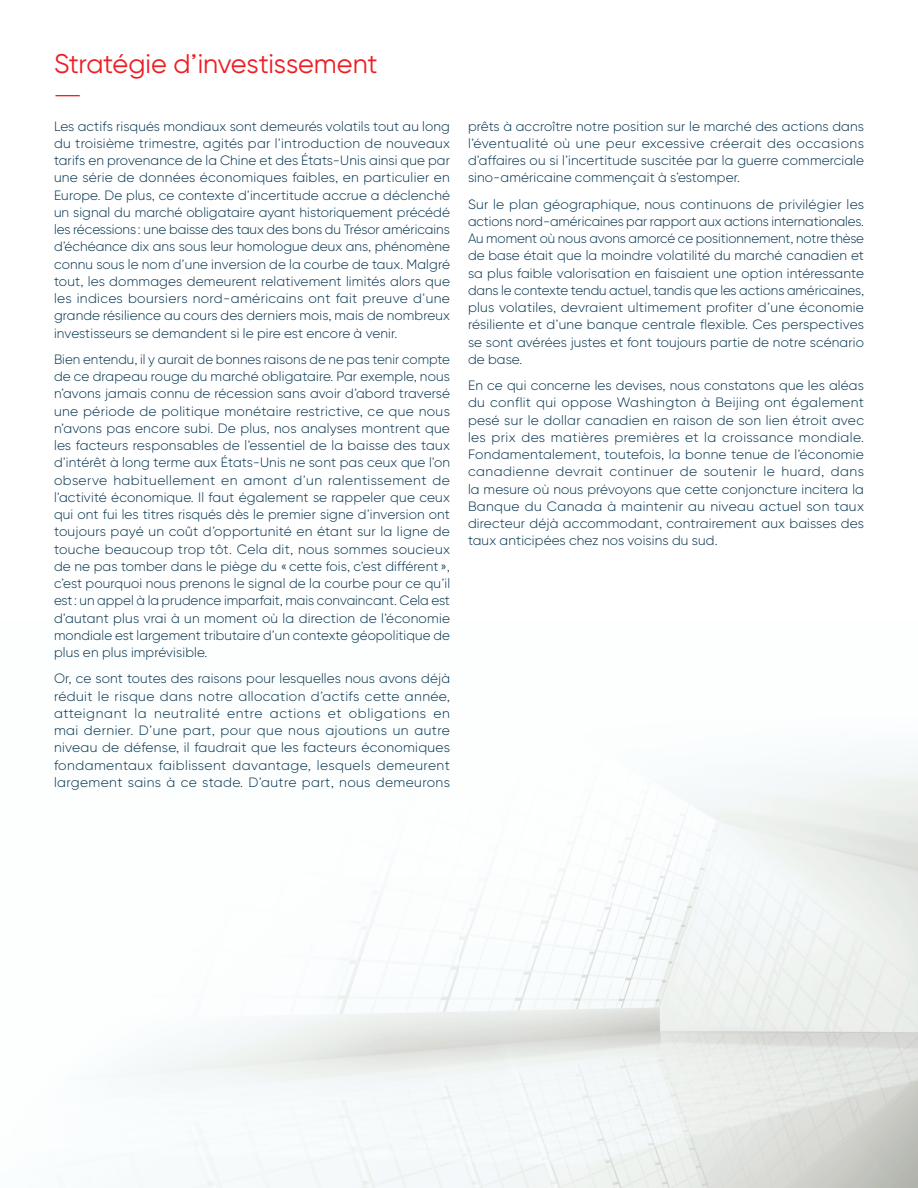
<style>
.page{position:relative;width:918px;height:1188px;background:#fff}
.page>*{position:absolute;margin:0;border:0;box-sizing:border-box;transform-origin:0 0}
.t1{font:27px "Gilroy BN";letter-spacing:-.005em;color:#ee1d23}
.t2{font:300 27px "Gilroy BN";color:#ee1d23;scale:1.5 1}
.t3{font:300 13.5px/17.2px "Gilroy BN";letter-spacing:.01em;color:#00314d;text-align:justify}
</style>
<div class="page">
<img style="left:106px;top:755px;width:812px;height:433px">
<h1 class="t1" style="left:54px;top:54px;width:325px">Stratégie d’investissement</h1>
<h1 class="t2" style="left:52px;top:86px;width:22px">—</h1>
<p class="t3" style="left:54px;top:119px;width:398px">Les actifs risqués mondiaux sont demeurés volatils tout au long du troisième trimestre, agités par l’introduction de nouveaux tarifs en provenance de la Chine et des États-Unis ainsi que par une série de données économiques faibles, en particulier en Europe. De plus, ce contexte d’incertitude accrue a déclenché un signal du marché obligataire ayant historiquement précédé les récessions : une baisse des taux des bons du Trésor américains d’échéance dix ans sous leur homologue deux ans, phénomène connu sous le nom d’une inversion de la courbe de taux. Malgré tout, les dommages demeurent relativement limités alors que les indices boursiers nord-américains ont fait preuve d’une grande résilience au cours des derniers mois, mais de nombreux investisseurs se demandent si le pire est encore à venir.</p>
<p class="t3" style="left:54px;top:352px;width:398px">Bien entendu, il y aurait de bonnes raisons de ne pas tenir compte de ce drapeau rouge du marché obligataire. Par exemple, nous n’avons jamais connu de récession sans avoir d’abord traversé une période de politique monétaire restrictive, ce que nous n’avons pas encore subi. De plus, nos analyses montrent que les facteurs responsables de l’essentiel de la baisse des taux d’intérêt à long terme aux États-Unis ne sont pas ceux que l’on observe habituellement en amont d’un ralentissement de l’activité économique. Il faut également se rappeler que ceux qui ont fui les titres risqués dès le premier signe d’inversion ont toujours payé un coût d’opportunité en étant sur la ligne de touche beaucoup trop tôt. Cela dit, nous sommes soucieux de ne pas tomber dans le piège du « cette fois, c’est différent », c’est pourquoi nous prenons le signal de la courbe pour ce qu’il est : un appel à la prudence imparfait, mais convaincant. Cela est d’autant plus vrai à un moment où la direction de l’économie mondiale est largement tributaire d’un contexte géopolitique de plus en plus imprévisible.</p>
<p class="t3" style="left:54px;top:671px;width:398px">Or, ce sont toutes des raisons pour lesquelles nous avons déjà réduit le risque dans notre allocation d’actifs cette année, atteignant la neutralité entre actions et obligations en mai dernier. D’une part, pour que nous ajoutions un autre niveau de défense, il faudrait que les facteurs économiques fondamentaux faiblissent davantage, lesquels demeurent largement sains à ce stade. D’autre part, nous demeurons</p>
<p class="t3" style="left:468px;top:119px;width:398px">prêts à accroître notre position sur le marché des actions dans l’éventualité où une peur excessive créerait des occasions d’affaires ou si l’incertitude suscitée par la guerre commerciale sino-américaine commençait à s’estomper.</p>
<p class="t3" style="left:468px;top:197px;width:398px">Sur le plan géographique, nous continuons de privilégier les actions nord-américaines par rapport aux actions internationales.<br>Au moment où nous avons amorcé ce positionnement, notre thèse de base était que la moindre volatilité du marché canadien et sa plus faible valorisation en faisaient une option intéressante dans le contexte tendu actuel, tandis que les actions américaines, plus volatiles, devraient ultimement profiter d’une économie résiliente et d’une banque centrale flexible. Ces perspectives se sont avérées justes et font toujours partie de notre scénario de base.</p>
<p class="t3" style="left:468px;top:378px;width:398px">En ce qui concerne les devises, nous constatons que les aléas du conflit qui oppose Washington à Beijing ont également pesé sur le dollar canadien en raison de son lien étroit avec les prix des matières premières et la croissance mondiale.<br>Fondamentalement, toutefois, la bonne tenue de l’économie canadienne devrait continuer de soutenir le huard, dans la mesure où nous prévoyons que cette conjoncture incitera la Banque du Canada à maintenir au niveau actuel son taux directeur déjà accommodant, contrairement aux baisses des taux anticipées chez nos voisins du sud.</p>
</div>
